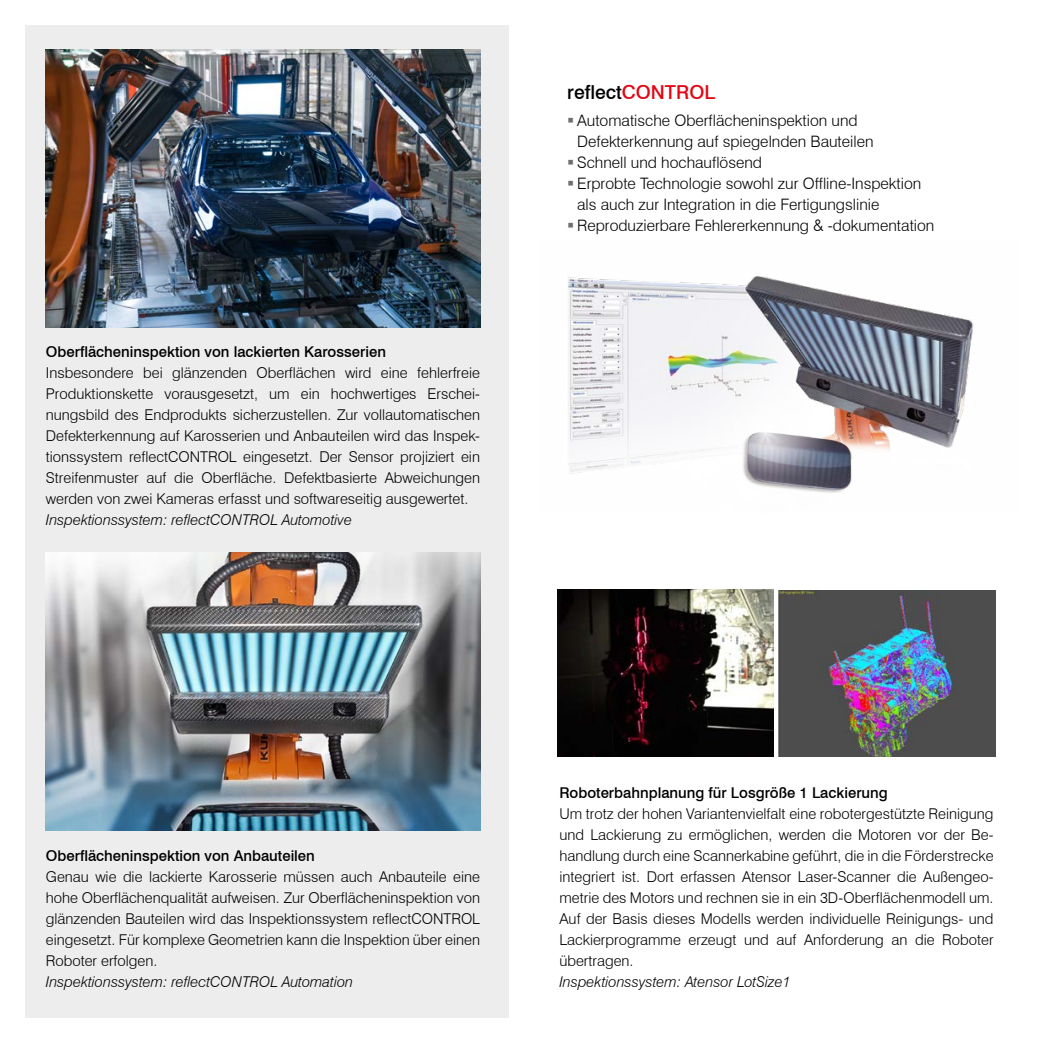
<style>
.page{position:relative;width:1042px;height:1042px;background:#fff}
.page>*{position:absolute;margin:0;border:0;box-sizing:border-box;transform-origin:0 0}
.t1{font:500 19.25px "Swiss 721 BT";color:#000}
.t2{font:300 15.75px/21px "Swiss 721 BT";color:#000}
.t3{font:300 14.88px/21px "Swiss 721 BT";color:#000;text-align:justify}
.t4{font:500 14.88px "Swiss 721 BT";color:#000}
.t5{font:italic 300 14.88px "Swiss 721 BT";color:#000}
.s1{color:#e30613}
</style>
<div class="page">
<div style="left:25px;top:25px;width:483px;height:992px;background:#ededed"></div>
<img style="left:46px;top:50px;width:434px;height:278px">
<img style="left:46px;top:553px;width:434px;height:277px">
<img style="left:779px;top:590px;width:217px;height:167px">
<img style="left:557px;top:590px;width:216px;height:166px">
<img style="left:568px;top:276px;width:406px;height:217px">
<p class="t4" style="left:46px;top:343px;width:342px">Oberflächeninspektion von lackierten Karosserien</p>
<p class="t3" style="left:46px;top:362px;width:436px">Insbesondere bei glänzenden Oberflächen wird eine fehlerfreie Produktionskette vorausgesetzt, um ein hochwertiges Erschei&shy;nungsbild des Endprodukts sicherzustellen. Zur vollautomatischen Defekterkennung auf Karosserien und Anbauteilen wird das Inspek&shy;tionssystem reflectCONTROL eingesetzt. Der Sensor projiziert ein Streifenmuster auf die Oberfläche. Defektbasierte Abweichungen werden von zwei Kameras erfasst und softwareseitig ausgewertet.</p>
<p class="t5" style="left:46px;top:511px;width:308px">Inspektionssystem: reflectCONTROL Automotive</p>
<p class="t1" style="left:567px;top:80px;width:149px">reflect<span class="s1">CONTROL</span></p>
<p class="t2" style="left:577px;top:110px;width:359px">Automatische Oberflächeninspektion und Defekterkennung auf spiegelnden Bauteilen<br>Schnell und hochauflösend<br>Erprobte Technologie sowohl zur Offline-Inspektion als auch zur Integration in die Fertigungslinie Reproduzierbare Fehlererkennung &amp; -dokumentation</p>
<p class="t4" style="left:46px;top:847px;width:270px">Oberflächeninspektion von Anbauteilen</p>
<p class="t3" style="left:46px;top:866px;width:436px">Genau wie die lackierte Karosserie müssen auch Anbauteile eine hohe Oberflächenqualität aufweisen. Zur Oberflächeninspektion von glänzenden Bauteilen wird das Inspektionssystem reflectCONTROL eingesetzt. Für komplexe Geometrien kann die Inspektion über einen Roboter erfolgen.</p>
<p class="t5" style="left:46px;top:973px;width:309px">Inspektionssystem: reflectCONTROL Automation</p>
<p class="t4" style="left:559px;top:784px;width:330px">Roboterbahnplanung für Losgröße 1 Lackierung</p>
<p class="t3" style="left:559px;top:803px;width:436px">Um trotz der hohen Variantenvielfalt eine robotergestützte Reinigung und Lackierung zu ermöglichen, werden die Motoren vor der Be&shy;handlung durch eine Scannerkabine geführt, die in die Förderstrecke integriert ist. Dort erfassen Atensor Laser-Scanner die Außengeo&shy;metrie des Motors und rechnen sie in ein 3D-Oberflächenmodell um.<br>Auf der Basis dieses Modells werden individuelle Reinigungs- und Lackierprogramme erzeugt und auf Anforderung an die Roboter übertragen.</p>
<p class="t5" style="left:559px;top:973px;width:233px">Inspektionssystem: Atensor LotSize1</p>
</div>
